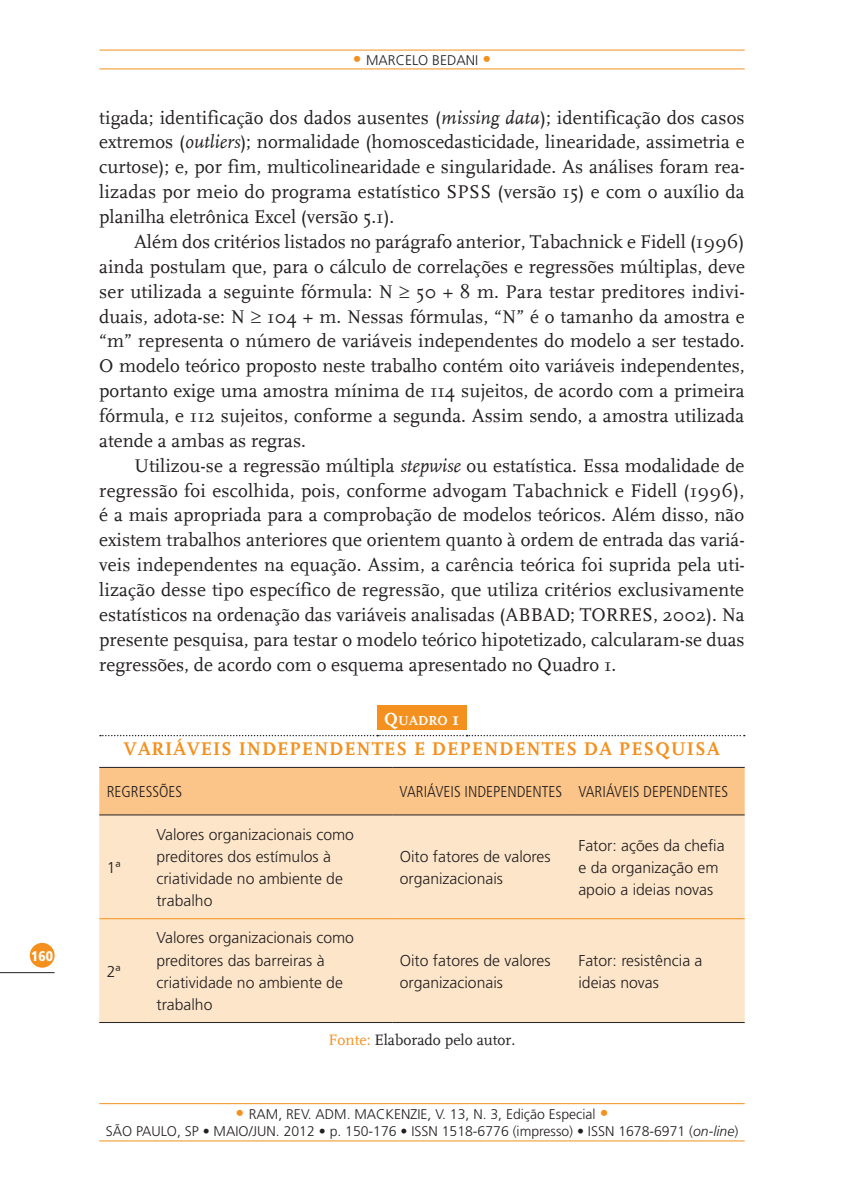
<style>
.page{position:relative;width:844px;height:1191px;background:#fff}
.page>*{position:absolute;margin:0;border:0;box-sizing:border-box;transform-origin:0 0}
.t1{font:19.25px/24.8px "FF Scala Definitive";color:#231f20;text-align:justify}
.t2{font:700 19.25px "FF Scala Definitiver";letter-spacing:.05em;color:#f4901d}
.t3{font:300 15.75px/22.1px "Frutiger LT Std";color:#231f20}
.t4{font:300 condensed 15.75px "Frutiger LT Std";color:#231f20}
.t5{font:15.75px "FF Scala Definitive";color:#231f20}
.t6{font:300 14px/16.8px "Frutiger LT Std";color:#231f20;text-align:center}
.t7{font:900 condensed 14px "Frutiger LT Std";color:#fff}
.t8{font:700 13.83px "FF Scala Definitiver";color:#fff}
.s1{font-size:17.5px;color:#f4901d}
.s2{font-style:italic}
.s3{font-size:18.38px}
.s4{color:#f4901d}
</style>
<div class="page">
<div style="left:30px;top:943px;width:25px;height:24px;background:#f4901d;border-radius:50%"></div>
<hr style="left:0;top:972px;width:55px;height:1px;background:#231f20">
<hr style="left:99px;top:68px;width:645px;height:1px;background:#f4901d">
<hr style="left:99px;top:50px;width:645px;height:1px;background:#f4901d">
<hr style="left:99px;top:1140px;width:645px;height:1px;background:#f4901d">
<hr style="left:99px;top:1103px;width:645px;height:1px;background:#f4901d">
<div style="left:377px;top:705px;width:89px;height:25px;background:#f4901d"></div>
<svg style="left:100px;top:735px;width:644px;height:1px"></svg>
<div style="left:99px;top:768px;width:645px;height:46px;background:#fbc488"></div>
<div style="left:99px;top:815px;width:645px;height:207px;background:#fde5c9"></div>
<hr style="left:99px;top:767px;width:50px;height:1px;background:#231f20">
<hr style="left:149px;top:767px;width:243px;height:1px;background:#231f20">
<hr style="left:392px;top:767px;width:178px;height:1px;background:#231f20">
<hr style="left:570px;top:767px;width:174px;height:1px;background:#231f20">
<hr style="left:99px;top:814px;width:50px;height:1px;background:#231f20">
<hr style="left:149px;top:814px;width:243px;height:1px;background:#231f20">
<hr style="left:392px;top:814px;width:178px;height:1px;background:#231f20">
<hr style="left:570px;top:814px;width:174px;height:1px;background:#231f20">
<hr style="left:99px;top:1022px;width:50px;height:1px;background:#231f20">
<hr style="left:149px;top:1022px;width:243px;height:1px;background:#231f20">
<hr style="left:392px;top:1022px;width:178px;height:1px;background:#231f20">
<hr style="left:570px;top:1022px;width:174px;height:1px;background:#231f20">
<hr style="left:99px;top:918px;width:50px;height:1px;background:#f4901d">
<hr style="left:149px;top:918px;width:243px;height:1px;background:#f4901d">
<hr style="left:392px;top:918px;width:178px;height:1px;background:#f4901d">
<hr style="left:570px;top:918px;width:174px;height:1px;background:#f4901d">
<p class="t7" style="left:31px;top:947px;width:23px">160</p>
<p class="t6" style="left:352px;top:51px;width:140px"><span class="s1">•</span> MARCELO BEDANI <span class="s1">•</span></p>
<p class="t1" style="left:99px;top:105px;width:646px">tigada; identificação dos dados ausentes (<span class="s2">missing data</span>); identificação dos casos extremos (<span class="s2">outliers</span>); normalidade (homoscedasticidade, linearidade, assimetria e curtose); e, por fim, multicolinearidade e singularidade. As análises foram rea&shy;lizadas por meio do programa estatístico SPSS (versão 15) e com o auxílio da planilha eletrônica Excel (versão 5.1).</p>
<p class="t1" style="left:99px;top:229px;width:647px;text-indent:35px">Além dos critérios listados no parágrafo anterior, Tabachnick e Fidell (1996) ainda postulam que, para o cálculo de correlações e regressões múltiplas, deve ser utilizada a seguinte fórmula: N ≥ 50 + 8 m. Para testar preditores indivi&shy;duais, adota-se: N ≥ 104 + m. Nessas fórmulas, “N” é o tamanho da amostra e “m” representa o número de variáveis independentes do modelo a ser testado.<br>O modelo teórico proposto neste trabalho contém oito variáveis independentes, portanto exige uma amostra mínima de 114 sujeitos, de acordo com a primeira fórmula, e 112 sujeitos, conforme a segunda. Assim sendo, a amostra utilizada atende a ambas as regras.</p>
<p class="t1" style="left:99px;top:453px;width:646px;text-indent:35px">Utilizou-se a regressão múltipla <span class="s2">stepwise</span> ou estatística. Essa modalidade de regressão foi escolhida, pois, conforme advogam Tabachnick e Fidell (1996), é a mais apropriada para a comprobação de modelos teóricos. Além disso, não existem trabalhos anteriores que orientem quanto à ordem de entrada das variá&shy;veis independentes na equação. Assim, a carência teórica foi suprida pela uti&shy;lização desse tipo específico de regressão, que utiliza critérios exclusivamente estatísticos na ordenação das variáveis analisadas (ABBAD; TORRES, 2002). Na presente pesquisa, para testar o modelo teórico hipotetizado, calcularam-se duas regressões, de acordo com o esquema apresentado no Quadro 1.</p>
<p class="t8" style="left:384px;top:712px;width:77px"><span class="s3">Q</span>UADRO <span class="s3">1</span></p>
<p class="t2" style="left:124px;top:738px;width:597px">VARIÁVEIS INDEPENDENTES E DEPENDENTES DA PESQUISA</p>
<p class="t4" style="left:107px;top:782px;width:77px">REGRESSÕES</p>
<p class="t4" style="left:399px;top:782px;width:330px">VARIÁVEIS INDEPENDENTES VARIÁVEIS DEPENDENTES</p>
<p class="t3" style="left:107px;top:856px;width:15px">1ª</p>
<p class="t3" style="left:107px;top:960px;width:15px">2ª</p>
<p class="t3" style="left:156px;top:823px;width:199px">Valores organizacionais como preditores dos estímulos à criatividade no ambiente de trabalho</p>
<p class="t3" style="left:156px;top:927px;width:199px">Valores organizacionais como preditores das barreiras à criatividade no ambiente de trabalho</p>
<p class="t3" style="left:399px;top:845px;width:152px">Oito fatores de valores organizacionais</p>
<p class="t3" style="left:578px;top:834px;width:148px">Fator: ações da chefia e da organização em apoio a ideias novas</p>
<p class="t3" style="left:399px;top:949px;width:152px">Oito fatores de valores organizacionais</p>
<p class="t3" style="left:578px;top:949px;width:125px">Fator: resistência a ideias novas</p>
<p class="t5" style="left:328px;top:1031px;width:188px"><span class="s4">Fonte:</span> Elaborado pelo autor.</p>
<p class="t6" style="left:106px;top:1106px;width:634px"><span class="s1">•</span> RAM, REV. ADM. MACKENZIE, V. 13, N. 3, Edição Especial <span class="s1">•<br></span>SÃO PAULO, SP • MAIO/JUN. 2012 • p. 150-176 • ISSN 1518-6776 (impresso) • ISSN 1678-6971 (<span class="s2">on-line</span>)</p>
</div>
